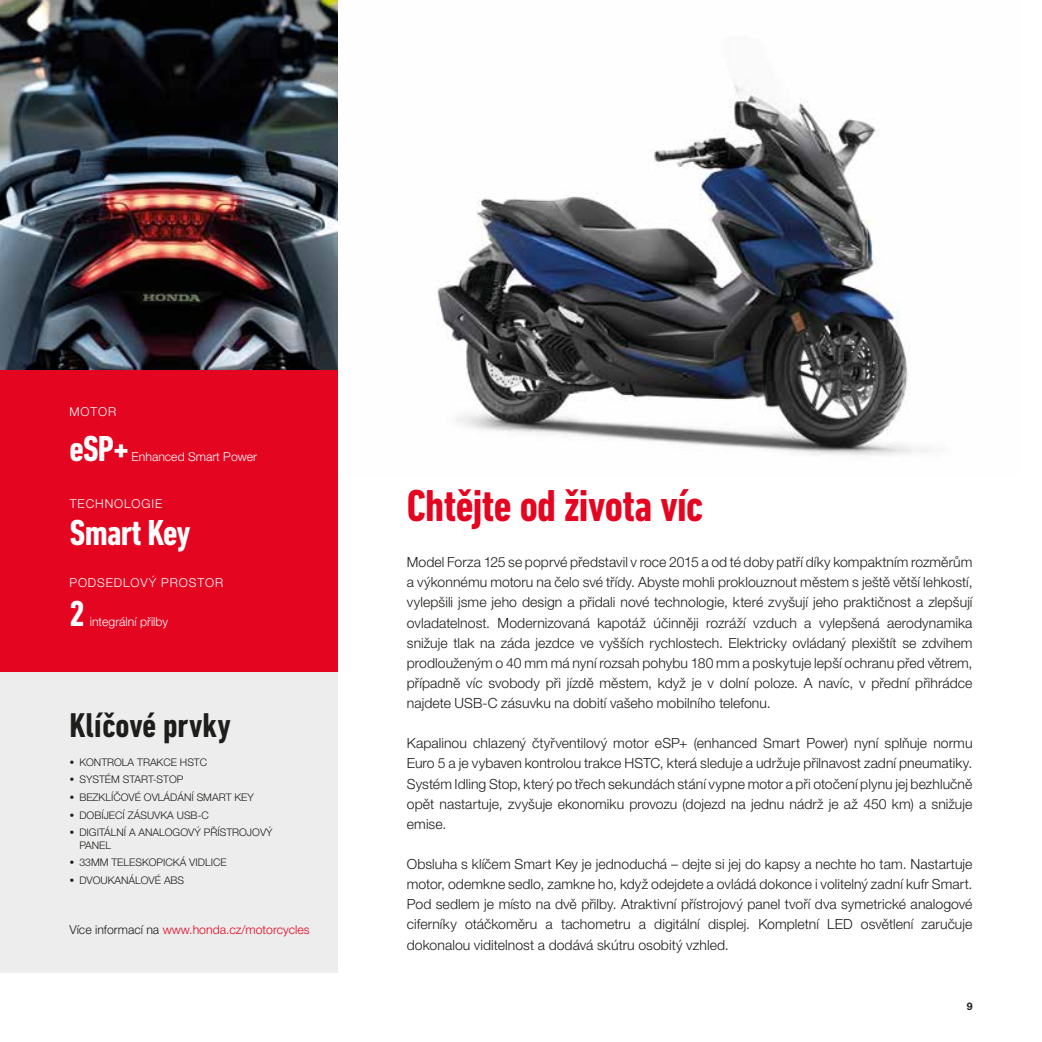
<style>
.page{position:relative;width:1042px;height:1042px;background:#fff}
.page>*{position:absolute;margin:0;border:0;box-sizing:border-box;transform-origin:0 0}
.t1{font:700 condensed 45.5px "DIN Next LT Pro";letter-spacing:-.015em;color:#e40521}
.t2{font:700 condensed 36.75px "DIN Next LT Pro";letter-spacing:-.02em;color:#fff}
.t3{font:700 condensed 35px "DIN Next LT Pro";color:#1d1d1b}
.t4{font:300 14px/20.1px "Helvetica Neue LT Pro";letter-spacing:.005em;color:#1d1d1b;text-align:justify}
.t5{font:300 12.25px "Helvetica Neue LT Pro";color:#e40521}
.t6{font:300 12.25px "Helvetica Neue LT Pro";color:#fff}
.t7{font:300 12.25px "Helvetica Neue LT Pro";letter-spacing:.07em;color:#fff}
.t8{font:300 12.25px "Helvetica Neue LT Pro";letter-spacing:.035em;color:#fff}
.t9{font:300 10.5px/12.6px "Helvetica Neue LT Pro";color:#1d1d1b}
.t10{font:700 10.5px "Helvetica Neue LT Pro";color:#1d1d1b}
.s1{font-family:"Proxima Nova";font-weight:700;font-size:14px}
.s2{color:#1d1d1b}
</style>
<div class="page">
<div style="left:0;top:671px;width:337px;height:301px;background:#ededed"></div>
<img style="left:0;top:0;width:337px;height:370px">
<div style="left:0;top:370px;width:337px;height:301px;background:#e40521"></div>
<img style="left:337px;top:0;width:594px;height:476px">
<p class="t8" style="left:69px;top:404px;width:48px">MOTOR</p>
<h2 class="t2" style="left:69px;top:428px;width:61px">eSP+</h2>
<p class="t6" style="left:132px;top:449px;width:127px">Enhanced Smart Power</p>
<p class="t7" style="left:70px;top:496px;width:94px">TECHNOLOGIE</p>
<h2 class="t2" style="left:70px;top:512px;width:122px">Smart Key</h2>
<p class="t7" style="left:69px;top:575px;width:155px">PODSEDLOVÝ PROSTOR</p>
<h2 class="t2" style="left:69px;top:593px;width:17px">2</h2>
<p class="t6" style="left:90px;top:614px;width:80px">integrální přilby</p>
<h3 class="t3" style="left:69px;top:705px;width:163px">Klíčové prvky</h3>
<p class="t9" style="left:69px;top:755px;width:139px"><span class="s1">•</span> KONTROLA TRAKCE HSTC</p>
<p class="t9" style="left:69px;top:773px;width:115px"><span class="s1">•</span> SYSTÉM START-STOP</p>
<p class="t9" style="left:69px;top:791px;width:186px"><span class="s1">•</span> BEZKLÍČOVÉ OVLÁDÁNÍ SMART KEY</p>
<p class="t9" style="left:69px;top:808px;width:141px"><span class="s1">•</span> DOBÍJECÍ ZÁSUVKA USB-C</p>
<p class="t9" style="left:79px;top:826px;width:195px;text-indent:-10px"><span class="s1">•</span> DIGITÁLNÍ A ANALOGOVÝ PŘÍSTROJOVÝ<br>PANEL</p>
<p class="t9" style="left:69px;top:856px;width:159px"><span class="s1">•</span> 33MM TELESKOPICKÁ VIDLICE</p>
<p class="t9" style="left:69px;top:873px;width:116px"><span class="s1">•</span> DVOUKANÁLOVÉ ABS</p>
<p class="t5" style="left:69px;top:922px;width:242px"><span class="s2">Více informací na</span> www.honda.cz/motorcycles</p>
<h1 class="t1" style="left:407px;top:479px;width:298px">Chtějte od života víc</h1>
<p class="t4" style="left:407px;top:552px;width:567px">Model Forza 125 se poprvé představil v roce 2015 a od té doby patří díky kompaktním rozměrům a výkonnému motoru na čelo své třídy. Abyste mohli proklouznout městem s ještě větší lehkostí, vylepšili jsme jeho design a přidali nové technologie, které zvyšují jeho praktičnost a zlepšují ovladatelnost. Modernizovaná kapotáž účinněji rozráží vzduch a vylepšená aerodynamika snižuje tlak na záda jezdce ve vyšších rychlostech. Elektricky ovládaný plexištít se zdvihem prodlouženým o 40 mm má nyní rozsah pohybu 180 mm a poskytuje lepší ochranu před větrem, případně víc svobody při jízdě městem, když je v dolní poloze. A navíc, v přední přihrádce najdete USB-C zásuvku na dobití vašeho mobilního telefonu.</p>
<p class="t4" style="left:407px;top:733px;width:567px">Kapalinou chlazený čtyřventilový motor eSP+ (enhanced Smart Power) nyní splňuje normu Euro 5 a je vybaven kontrolou trakce HSTC, která sleduje a udržuje přilnavost zadní pneumatiky.<br>Systém Idling Stop, který po třech sekundách stání vypne motor a při otočení plynu jej bezhlučně opět nastartuje, zvyšuje ekonomiku provozu (dojezd na jednu nádrž je až 450 km) a snižuje emise.</p>
<p class="t4" style="left:407px;top:853px;width:567px">Obsluha s klíčem Smart Key je jednoduchá – dejte si jej do kapsy a nechte ho tam. Nastartuje motor, odemkne sedlo, zamkne ho, když odejdete a ovládá dokonce i volitelný zadní kufr Smart.<br>Pod sedlem je místo na dvě přilby. Atraktivní přístrojový panel tvoří dva symetrické analogové ciferníky otáčkoměru a tachometru a digitální displej. Kompletní LED osvětlení zaručuje dokonalou viditelnost a dodává skútru osobitý vzhled.</p>
<p class="t10" style="left:966px;top:1000px;width:7px">9</p>
</div>
